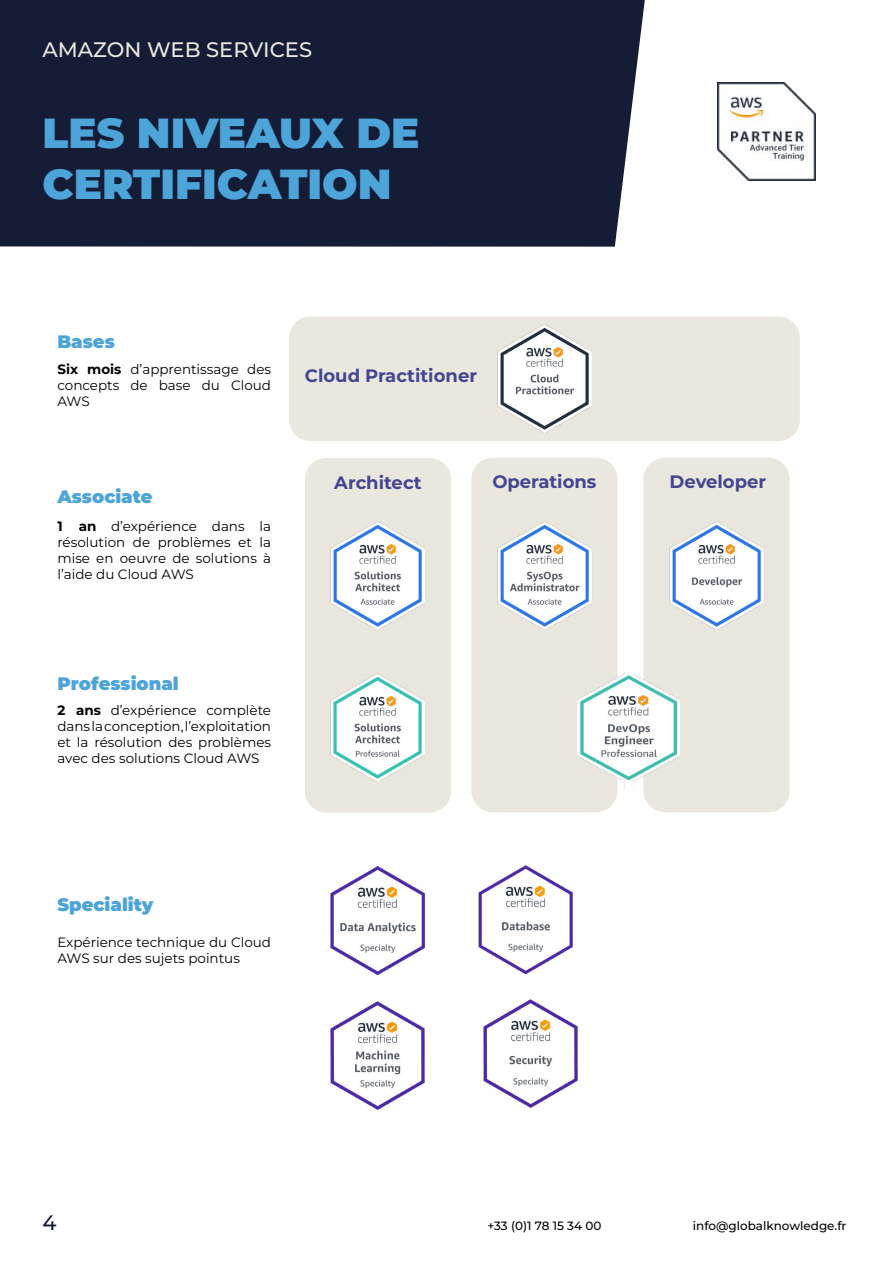
<style>
.page{position:relative;width:893px;height:1263px;background:#fff}
.page>*{position:absolute;margin:0;border:0;box-sizing:border-box;transform-origin:0 0}
.t1{font:900 42px/50.4px "Montserrat";color:#4da4d9}
.t2{font:500 21px "Montserrat";color:#eae8de}
.t3{font:500 21px "Montserrat";color:#141c36}
.t4{font:700 18px "Montserrat";color:#434690}
.t5{font:900 18px "Montserrat";color:#4da4d9}
.t6{font:13.5px/16.2px "Montserrat";color:#000;text-align:justify}
.t7{font:500 12px "Montserrat";color:#000}
.s1{font-weight:700}
</style>
<div class="page">
<div style="left:0;top:0;width:645px;height:247px;background:#141c36"></div>
<div style="left:289px;top:317px;width:511px;height:124px;background:#eae8de;border-radius:21px"></div>
<div style="left:643px;top:458px;width:147px;height:354px;background:#eae8de;border-radius:21px"></div>
<div style="left:471px;top:458px;width:146px;height:354px;background:#eae8de;border-radius:21px"></div>
<div style="left:305px;top:458px;width:146px;height:355px;background:#eae8de;border-radius:21px"></div>
<img style="left:497px;top:325px;width:95px;height:108px">
<img style="left:330px;top:521px;width:95px;height:108px">
<img style="left:497px;top:521px;width:95px;height:108px">
<img style="left:669px;top:521px;width:95px;height:108px">
<img style="left:330px;top:674px;width:95px;height:108px">
<img style="left:578px;top:672px;width:101px;height:117px">
<img style="left:330px;top:867px;width:96px;height:108px">
<img style="left:478px;top:866px;width:95px;height:108px">
<img style="left:330px;top:1001px;width:95px;height:108px">
<img style="left:483px;top:1000px;width:95px;height:108px">
<img style="left:718px;top:82px;width:98px;height:98px">
<h2 class="t2" style="left:43px;top:36px;width:271px">AMAZON WEB SERVICES</h2>
<h1 class="t1" style="left:43px;top:107px;width:378px">LES NIVEAUX DE<br>CERTIFICATION</h1>
<h3 class="t5" style="left:57px;top:329px;width:59px">Bases</h3>
<p class="t6" style="left:57px;top:360px;width:215px"><span class="s1">Six mois</span> d’apprentissage des concepts de base du Cloud AWS</p>
<h3 class="t5" style="left:57px;top:484px;width:97px">Associate</h3>
<p class="t6" style="left:57px;top:517px;width:215px"><span class="s1">1 an</span> d’expérience dans la résolution de problèmes et la mise en oeuvre de solutions à l’aide du Cloud AWS</p>
<h3 class="t4" style="left:305px;top:364px;width:174px">Cloud Practitioner</h3>
<h3 class="t4" style="left:334px;top:470px;width:89px">Architect</h3>
<h3 class="t4" style="left:492px;top:470px;width:106px">Operations</h3>
<h3 class="t4" style="left:670px;top:470px;width:98px">Developer</h3>
<h3 class="t5" style="left:57px;top:671px;width:123px">Professional</h3>
<p class="t6" style="left:57px;top:701px;width:215px"><span class="s1">2 ans</span> d’expérience complète dans la conception, l’exploitation et la résolution des problèmes avec des solutions Cloud AWS</p>
<h3 class="t5" style="left:57px;top:892px;width:98px">Speciality</h3>
<p class="t6" style="left:57px;top:934px;width:215px">Expérience technique du Cloud<br>AWS sur des sujets pointus</p>
<h2 class="t3" style="left:43px;top:1208px;width:16px">4</h2>
<p class="t7" style="left:487px;top:1218px;width:116px">+33 (0)1 78 15 34 00</p>
<p class="t7" style="left:693px;top:1218px;width:155px">info@globalknowledge.fr</p>
</div>
